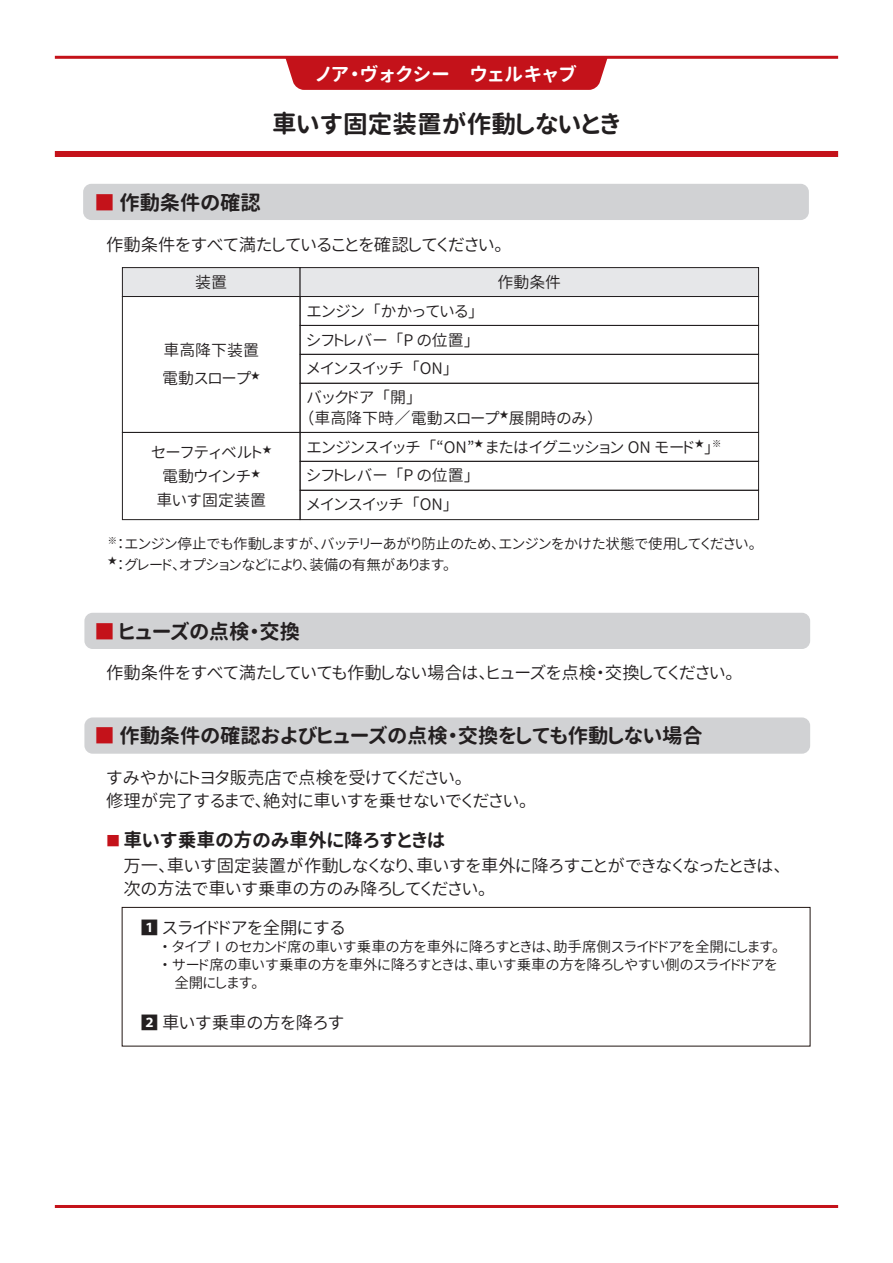
<style>
.page{position:relative;width:893px;height:1263px;background:#fff}
.page>*{position:absolute;margin:0;border:0;box-sizing:border-box;transform-origin:0 0}
.t1{font:24.6px "Gen Jyuu Gothic P Bold";color:#231f20}
.t2{font:20.25px "Gen Jyuu Gothic P Bold";color:#231f20}
.t3{font:18.9px "Gen Jyuu Gothic P Bold";color:#231f20}
.t4{font:18.9px "Gen Jyuu Gothic P Bold";letter-spacing:.05em;color:#fff}
.t5{font:17.4px/23.1px "Gen Jyuu Gothic P Normal";color:#231f20}
.t6{font:15.9px/24px "Gen Jyuu Gothic P Normal";color:#231f20}
.t7{font:14.55px "Gen Jyuu Gothic P Normal";color:#231f20}
.s1{color:#c4121a}
.s2{font-family:"Koz Go Pr 6 N";font-size:14.1px;color:#c4121a}
.s3{font-family:"Koz Go Pr 6 N";font-weight:700}
</style>
<div class="page">
<div style="left:55px;top:151px;width:783px;height:6px;background:#c4121a"></div>
<hr style="left:55px;top:1205px;width:783px;height:3px;background:#c4121a">
<svg style="left:285px;top:59px;width:323px;height:31px;background:#c61b23"></svg>
<hr style="left:55px;top:56px;width:783px;height:3px;background:#c4121a">
<div style="left:83px;top:184px;width:726px;height:36px;background:#d1d2d4;border-radius:8px"></div>
<div style="left:84px;top:613px;width:726px;height:36px;background:#d1d2d4;border-radius:8px"></div>
<div style="left:122px;top:267px;width:178px;height:30px;background:#e6e7e9;border:1px solid #231f20"></div>
<div style="left:300px;top:267px;width:459px;height:30px;background:#e6e7e9;border:1px solid #231f20"></div>
<svg style="left:122px;top:296px;width:637px;height:224px"></svg>
<div style="left:300px;top:490px;width:459px;height:30px;border:1px solid #231f20"></div>
<div style="left:84px;top:717px;width:726px;height:37px;background:#d1d2d4;border-radius:8px"></div>
<div style="left:122px;top:907px;width:688px;height:139px;border:1px solid #211512"></div>
<p class="t4" style="left:316px;top:60px;width:262px">ノア・ヴォクシー　ウェルキャブ</p>
<h1 class="t1" style="left:272px;top:106px;width:350px">車いす固定装置が作動しないとき</h1>
<p class="t2" style="left:95px;top:188px;width:168px"><span class="s1">■</span> 作動条件の確認</p>
<p class="t5" style="left:106px;top:232px;width:399px">作動条件をすべて満たしていることを確認してください。</p>
<p class="t6" style="left:195px;top:269px;width:33px">装置</p>
<p class="t6" style="left:497px;top:269px;width:65px">作動条件</p>
<p class="t6" style="left:306px;top:298px;width:171px">エンジン「かかっている」</p>
<p class="t6" style="left:162px;top:336px;width:99px;line-height:27.9px">車高降下装置電動スロープ<sup>★</sup></p>
<p class="t6" style="left:306px;top:327px;width:167px">シフトレバー「P の位置」</p>
<p class="t6" style="left:306px;top:356px;width:146px">メインスイッチ「ON」</p>
<p class="t6" style="left:151px;top:440px;width:122px;text-align:center">セーフティベルト<sup>★</sup>電動ウインチ<sup>★<br></sup>車いす固定装置</p>
<p class="t6" style="left:306px;top:387px;width:290px;line-height:20.2px">バックドア「開」<br>（車高降下時／電動スロープ<sup>★</sup>展開時のみ）</p>
<p class="t6" style="left:306px;top:434px;width:416px">エンジンスイッチ「“ON”<sup>★</sup> またはイグニッション ON モード<sup>★</sup>」<sup>※</sup></p>
<p class="t6" style="left:306px;top:463px;width:167px">シフトレバー「P の位置」</p>
<p class="t6" style="left:306px;top:492px;width:146px">メインスイッチ「ON」</p>
<p class="t7" style="left:108px;top:534px;width:649px"><sup>※</sup>：エンジン停止でも作動しますが、バッテリーあがり防止のため、エンジンをかけた状態で使用してください。</p>
<p class="t7" style="left:108px;top:554px;width:344px"><sup>★</sup>：グレード、オプションなどにより、装備の有無があります。</p>
<p class="t2" style="left:95px;top:616px;width:207px"><span class="s1">■</span> ヒューズの点検・交換</p>
<p class="t5" style="left:106px;top:661px;width:630px">作動条件をすべて満たしていても作動しない場合は、ヒューズを点検・交換してください。</p>
<p class="t2" style="left:95px;top:721px;width:610px"><span class="s1">■</span> 作動条件の確認およびヒューズの点検・交換をしても作動しない場合</p>
<p class="t5" style="left:106px;top:765px;width:423px">すみやかにトヨタ販売店で点検を受けてください。<br>修理が完了するまで、絶対に車いすを乗せないでください。</p>
<p class="t3" style="left:106px;top:826px;width:341px"><span class="s2">■</span> 車いす乗車の方のみ車外に降ろすときは</p>
<p class="t5" style="left:123px;top:854px;width:660px">万一、車いす固定装置が作動しなくなり、車いすを車外に降ろすことができなくなったときは、次の方法で車いす乗車の方のみ降ろしてください。</p>
<p class="t5" style="left:141px;top:916px;width:205px"><span class="s3">1</span> スライドドアを全開にする</p>
<p class="t7" style="left:161px;top:936px;width:619px">・ タイプⅠのセカンド席の車いす乗車の方を車外に降ろすときは、助手席側スライドドアを全開にします。</p>
<p class="t7" style="left:161px;top:954px;width:617px">・ サード席の車いす乗車の方を車外に降ろすときは、車いす乗車の方を降ろしやすい側のスライドドアを</p>
<p class="t7" style="left:174px;top:972px;width:86px">全開にします。</p>
<p class="t5" style="left:141px;top:1011px;width:205px"><span class="s3">2</span> 車いす乗車の方を降ろす</p>
</div>
